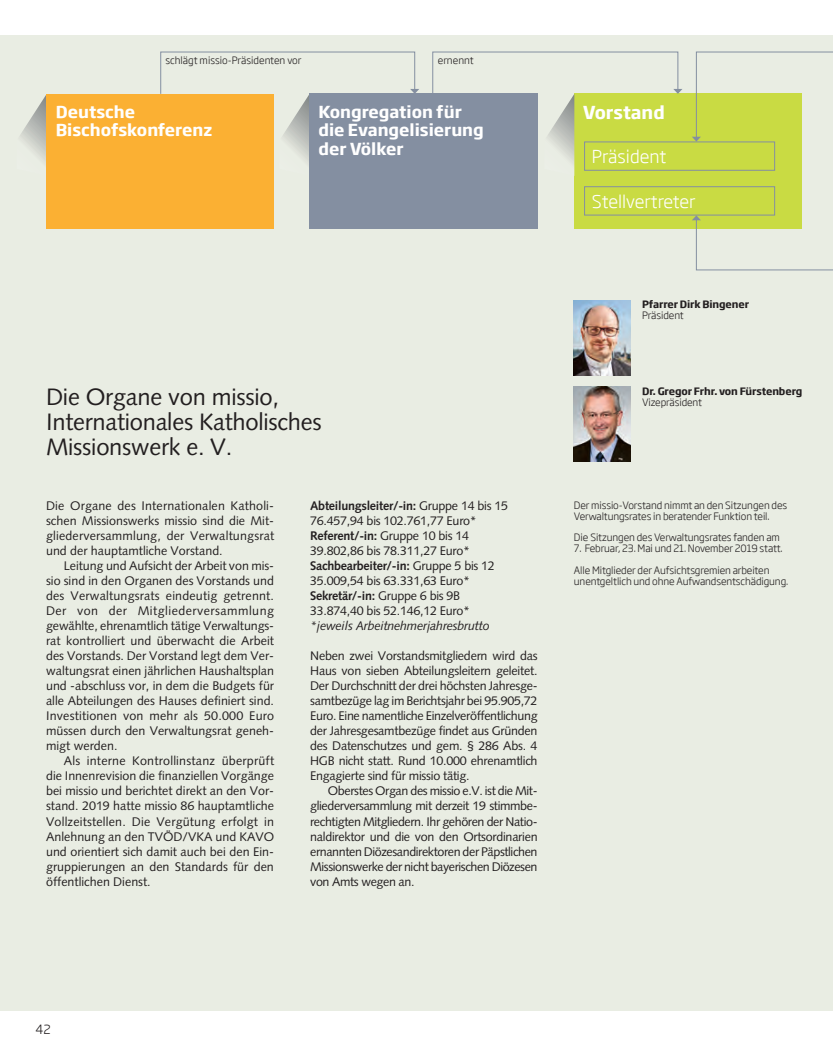
<style>
.page{position:relative;width:833px;height:1053px;background:#fff}
.page>*{position:absolute;margin:0;border:0;box-sizing:border-box;transform-origin:0 0}
.Head_22{font:23.75px "Syntax";letter-spacing:-.01em;color:#231f20}
.Head_Kasten{font:300 17.5px "Soho Gothic Std";color:#fff}
.Head_Kasten-2{font:700 17.5px "Soho Gothic Std";color:#fff}
.Head_Kasten-3{font:700 16.25px/18.8px "Soho Gothic Std";color:#fff}
.Copytext_ohne_Einzug{font:12.5px/15px "Syntax";letter-spacing:-.02em;color:#231f20;text-align:justify}
.Copytext_ohne_Einzug-2{font:700 12.5px "Syntax";letter-spacing:-.02em;color:#231f20}
.Copytext_ohne_Einzug-3{font:italic 12.5px "Syntax";letter-spacing:-.02em;color:#231f20}
.t1{font:300 12.5px "Soho Gothic Std";color:#231f20}
.t2{font:300 10px/10.9px "Soho Gothic Std";letter-spacing:-.01em;color:#231f20}
.t3{font:700 10px "Soho Gothic Std";letter-spacing:-.01em;color:#231f20}
.s1{font-weight:400}
</style>
<div class="page">
<div style="left:0;top:35px;width:833px;height:975px;background:#e9ede3"></div>
<div style="left:574px;top:94px;width:227px;height:135px;background:#c9db43"></div>
<div style="left:584px;top:142px;width:191px;height:29px;border:1px solid #848fa1"></div>
<div style="left:584px;top:186px;width:191px;height:29px;border:1px solid #848fa1"></div>
<img style="left:574px;top:300px;width:56px;height:75px">
<img style="left:574px;top:387px;width:56px;height:74px">
<svg style="left:20px;top:94px;width:27px;height:82px"></svg>
<svg style="left:692px;top:51px;width:141px;height:91px"></svg>
<svg style="left:692px;top:215px;width:141px;height:55px"></svg>
<svg style="left:160px;top:51px;width:259px;height:112px"></svg>
<svg style="left:432px;top:51px;width:250px;height:125px"></svg>
<div style="left:309px;top:94px;width:228px;height:135px;background:#848fa1"></div>
<div style="left:47px;top:94px;width:227px;height:134px;background:#fbb033"></div>
<p class="t2" style="left:165px;top:55px;width:138px">schlägt missio-Präsidenten vor</p>
<p class="Head_Kasten-3" style="left:56px;top:102px;width:81px">Deutsche</p>
<p class="Head_Kasten-3" style="left:56px;top:121px;width:158px">Bischofskonferenz</p>
<p class="t2" style="left:438px;top:55px;width:37px">ernennt</p>
<p class="Head_Kasten-3" style="left:318px;top:102px;width:145px">Kongregation für</p>
<p class="Head_Kasten-3" style="left:318px;top:121px;width:167px">die Evangelisierung der Völker</p>
<p class="Head_Kasten-2" style="left:583px;top:101px;width:83px">Vorstand</p>
<p class="Head_Kasten" style="left:592px;top:145px;width:76px">Präsident</p>
<p class="Head_Kasten" style="left:592px;top:190px;width:105px">Stellvertreter</p>
<p class="Head_22" style="left:46px;top:383px;width:234px">Die Organe von missio,</p>
<p class="Head_22" style="left:46px;top:408px;width:277px">Internationales Katholisches</p>
<p class="Head_22" style="left:46px;top:433px;width:188px">Missionswerk e. V.</p>
<p class="Copytext_ohne_Einzug" style="left:46px;top:498px;width:230px">Die Organe des Internationalen Katholi&shy;schen Missionswerks missio sind die Mit&shy;gliederversammlung, der Verwaltungsrat und der hauptamtliche Vorstand.</p>
<p class="Copytext_ohne_Einzug" style="left:46px;top:558px;width:230px;text-indent:18px">Leitung und Aufsicht der Arbeit von mis&shy;sio sind in den Organen des Vorstands und des Verwaltungsrats eindeutig getrennt.<br>Der von der Mitgliederversammlung gewählte, ehrenamtlich tätige Verwaltungs&shy;rat kontrolliert und überwacht die Arbeit des Vorstands. Der Vorstand legt dem Ver&shy;waltungsrat einen jährlichen Haushaltsplan und -abschluss vor, in dem die Budgets für alle Abteilungen des Hauses definiert sind.<br>Investitionen von mehr als 50.000 Euro müssen durch den Verwaltungsrat geneh&shy;migt werden.</p>
<p class="Copytext_ohne_Einzug" style="left:46px;top:753px;width:230px;text-indent:18px">Als interne Kontrollinstanz überprüft die Innenrevision die finanziellen Vorgänge bei missio und berichtet direkt an den Vor&shy;stand. 2019 hatte missio 86 hauptamtliche Vollzeitstellen. Die Vergütung erfolgt in Anlehnung an den TVÖD/VKA und KAVO und orientiert sich damit auch bei den Ein&shy;gruppierungen an den Standards für den öffentlichen Dienst.</p>
<p class="Copytext_ohne_Einzug-2" style="left:310px;top:499px;width:199px">Abteilungsleiter/-in: <span class="s1">Gruppe 14 bis 15</span></p>
<p class="Copytext_ohne_Einzug" style="left:310px;top:513px;width:168px">76.457,94 bis 102.761,77 Euro*</p>
<p class="Copytext_ohne_Einzug-2" style="left:310px;top:529px;width:160px">Referent/-in: <span class="s1">Gruppe 10 bis 14</span></p>
<p class="Copytext_ohne_Einzug" style="left:310px;top:543px;width:161px">39.802,86 bis 78.311,27 Euro*</p>
<p class="Copytext_ohne_Einzug-2" style="left:310px;top:559px;width:186px">Sachbearbeiter/-in: <span class="s1">Gruppe 5 bis 12</span></p>
<p class="Copytext_ohne_Einzug" style="left:310px;top:573px;width:161px">35.009,54 bis 63.331,63 Euro*</p>
<p class="Copytext_ohne_Einzug-2" style="left:310px;top:589px;width:151px">Sekretär/-in: <span class="s1">Gruppe 6 bis 9B</span></p>
<p class="Copytext_ohne_Einzug" style="left:310px;top:603px;width:161px">33.874,40 bis 52.146,12 Euro*</p>
<p class="Copytext_ohne_Einzug-3" style="left:310px;top:618px;width:181px">*jeweils Arbeitnehmerjahresbrutto</p>
<p class="Copytext_ohne_Einzug" style="left:310px;top:648px;width:229px">Neben zwei Vorstandsmitgliedern wird das Haus von sieben Abteilungsleitern geleitet.<br>Der Durchschnitt der drei höchsten Jahresge&shy;samtbezüge lag im Berichtsjahr bei 95.905,72<br>Euro. Eine namentliche Einzelveröffentlichung der Jahresgesamtbezüge findet aus Gründen des Datenschutzes und gem. § 286 Abs. 4<br>HGB nicht statt. Rund 10.000 ehrenamtlich Engagierte sind für missio tätig.</p>
<p class="Copytext_ohne_Einzug" style="left:310px;top:783px;width:229px;text-indent:18px">Oberstes Organ des missio e.V. ist die Mit&shy;gliederversammlung mit derzeit 19 stimmbe&shy;rechtigten Mitgliedern. Ihr gehören der Natio&shy;naldirektor und die von den Ortsordinarien ernannten Diözesandirektoren der Päpstlichen Missionswerke der nicht bayerischen Diözesen von Amts wegen an.</p>
<p class="t3" style="left:642px;top:298px;width:108px">Pfarrer Dirk Bingener</p>
<p class="t2" style="left:642px;top:310px;width:43px">Präsident</p>
<p class="t3" style="left:642px;top:384px;width:162px">Dr. Gregor Frhr. von Fürstenberg</p>
<p class="t2" style="left:642px;top:396px;width:61px">Vizepräsident</p>
<p class="t2" style="left:574px;top:499px;width:215px">Der missio-Vorstand nimmt an den Sitzungen des<br>Verwaltungsrates in beratender Funktion teil.</p>
<p class="t2" style="left:574px;top:532px;width:207px">Die Sitzungen des Verwaltungsrates fanden am</p>
<p class="t2" style="left:574px;top:543px;width:210px">7. Februar, 23. Mai und 21. November 2019 statt.</p>
<p class="t2" style="left:574px;top:565px;width:216px">Alle Mitglieder der Aufsichtsgremien arbeiten unentgeltlich und ohne Aufwandsentschädigung.</p>
<p class="t1" style="left:35px;top:1020px;width:17px">42</p>
</div>
